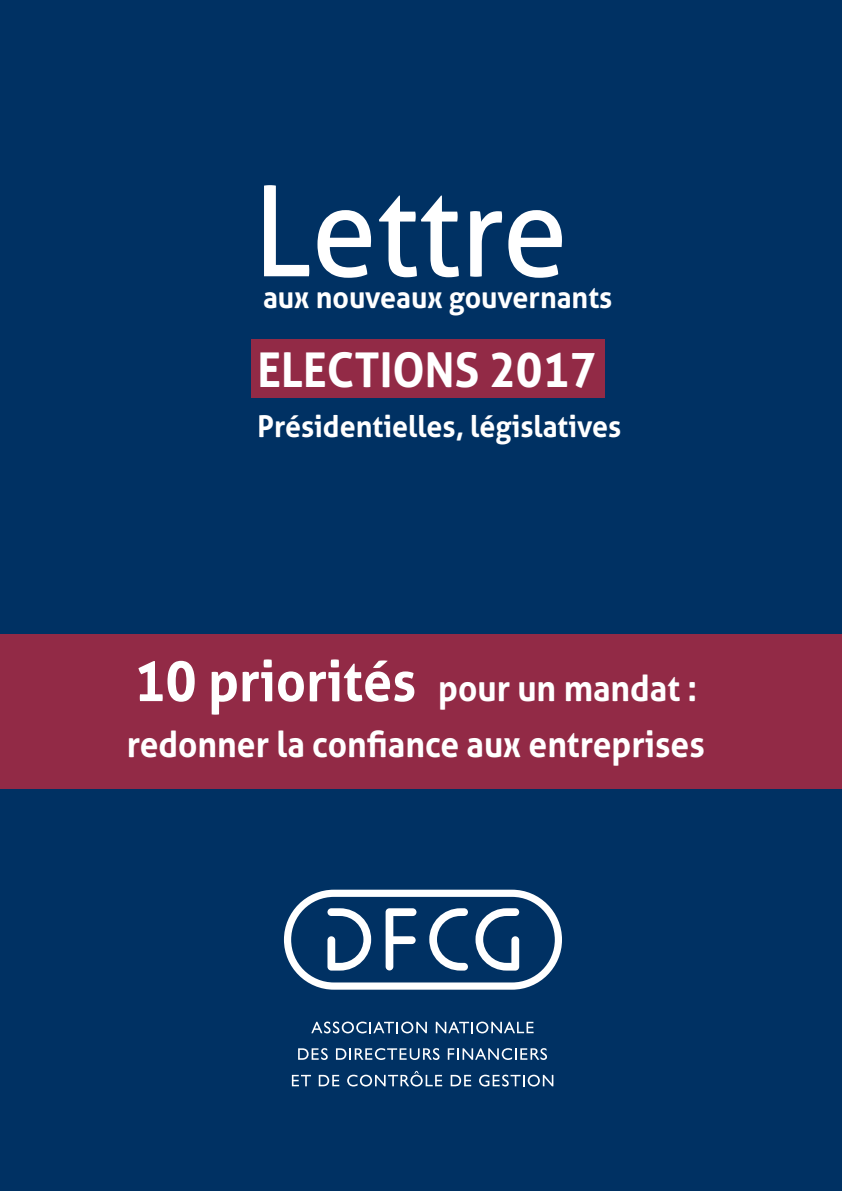
<style>
.page{position:relative;width:842px;height:1191px;background:#003163}
.page>*{position:absolute;margin:0;border:0;box-sizing:border-box;transform-origin:0 0}
.t1{font:126px "Aller";color:#fff;scale:.93 1}
.t2{font:700 48px "Aller";color:#fff;scale:.93 1}
.t3{font:700 36px/56px "Aller";color:#fff;scale:.93 1}
.t4{font:700 30px "Aller";color:#fff;scale:.95 1}
.s1{font-size:56px}
</style>
<div class="page">
<div style="left:0;top:634px;width:842px;height:155px;background:#922a46"></div>
<div style="left:251px;top:339px;width:353px;height:58px;background:#922a46"></div>
<svg style="left:311px;top:1021px;width:116px;height:12px"></svg>
<svg style="left:436px;top:1021px;width:98px;height:12px"></svg>
<svg style="left:298px;top:1048px;width:30px;height:12px"></svg>
<svg style="left:336px;top:1048px;width:103px;height:12px"></svg>
<svg style="left:448px;top:1048px;width:99px;height:12px"></svg>
<svg style="left:292px;top:1074px;width:19px;height:12px"></svg>
<svg style="left:319px;top:1074px;width:20px;height:12px"></svg>
<svg style="left:347px;top:1071px;width:95px;height:15px"></svg>
<svg style="left:451px;top:1074px;width:20px;height:12px"></svg>
<svg style="left:479px;top:1074px;width:74px;height:12px"></svg>
<svg style="left:284px;top:889px;width:278px;height:100px"></svg>
<h1 class="t1" style="left:254px;top:155px;width:339px">Lettre</h1>
<p class="t4" style="left:263px;top:279px;width:369px">aux nouveaux gouvernants</p>
<h2 class="t2" style="left:257px;top:340px;width:366px">Elections 2017</h2>
<p class="t4" style="left:257px;top:408px;width:385px">Présidentielles, législatives</p>
<p class="t3" style="left:127px;top:660px;width:623px"><span class="s1">10 priorités</span> pour un mandat : redonner la confiance aux entreprises</p>
</div>
